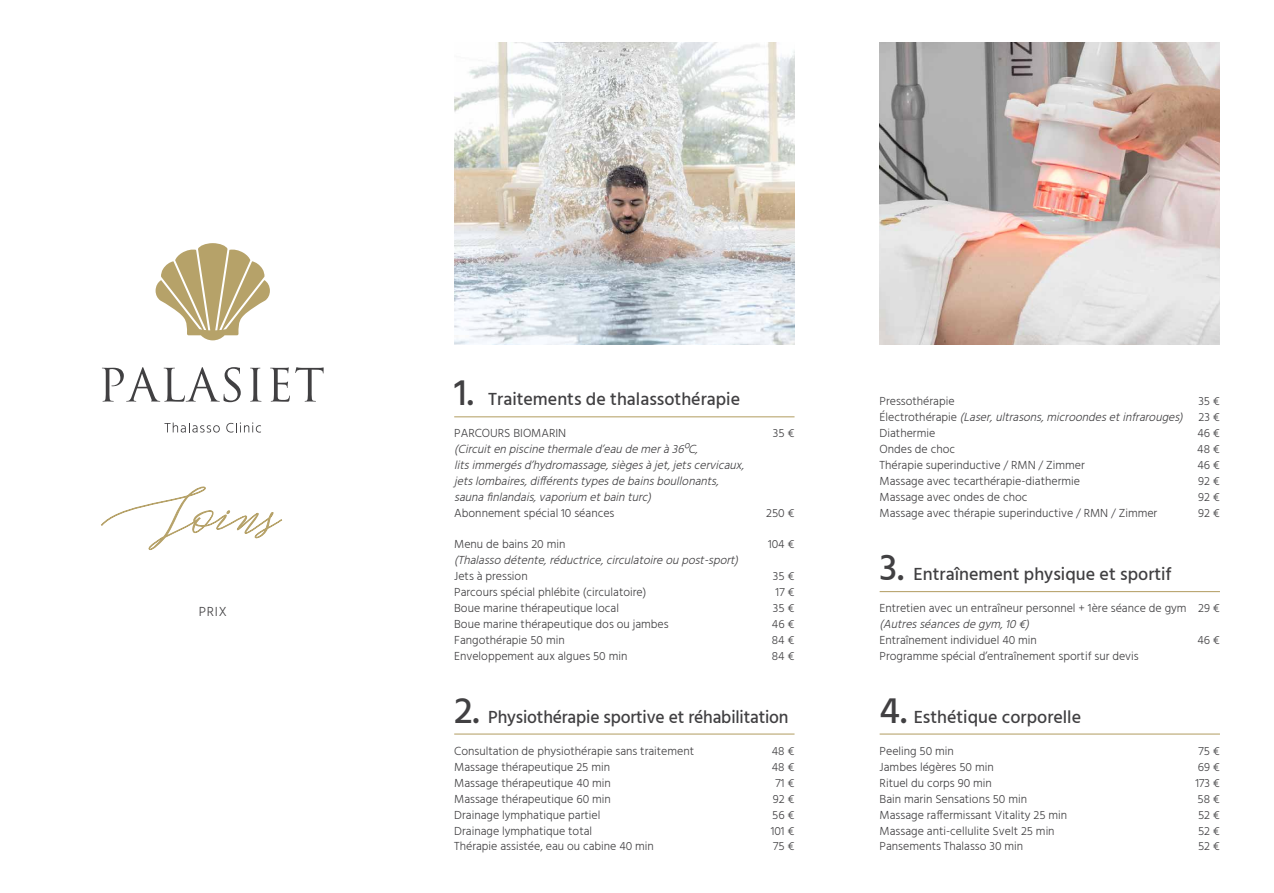
<style>
.page{position:relative;width:1274px;height:893px;background:#fff}
.page>*{position:absolute;margin:0;border:0;box-sizing:border-box;transform-origin:0 0}
.t1{font:500 18px "Hind";color:#414042}
.t2{font:300 13.5px "Hind";color:#414042}
.t3{font:300 12px "Hind";color:#414042}
.t4{font:italic 300 12px/15.9px "Hind";color:#414042}
.s1{font-size:37.5px}
.s2{font-style:normal}
</style>
<div class="page">
<hr style="left:454px;top:416px;width:340px;height:1px;background:#b6a269">
<img style="left:454px;top:43px;width:340px;height:301px">
<img style="left:879px;top:43px;width:340px;height:301px">
<svg style="left:164px;top:423px;width:56px;height:10px"></svg>
<svg style="left:226px;top:422px;width:35px;height:11px"></svg>
<svg style="left:102px;top:367px;width:139px;height:35px"></svg>
<svg style="left:250px;top:368px;width:11px;height:34px"></svg>
<svg style="left:270px;top:367px;width:53px;height:35px"></svg>
<svg style="left:156px;top:243px;width:114px;height:97px"></svg>
<svg style="left:101px;top:487px;width:181px;height:63px"></svg>
<hr style="left:879px;top:591px;width:340px;height:1px;background:#b6a269">
<hr style="left:879px;top:733px;width:340px;height:2px;background:#b6a269">
<hr style="left:454px;top:733px;width:340px;height:2px;background:#b6a269">
<p class="t2" style="left:199px;top:603px;width:30px">Prix</p>
<h1 class="t1" style="left:454px;top:387px;width:287px"><span class="s1">1.</span> Traitements de thalassothérapie</h1>
<p class="t3" style="left:454px;top:425px;width:114px">Parcours biomarin</p>
<p class="t3" style="left:773px;top:425px;width:23px">35 €</p>
<p class="t4" style="left:454px;top:442px;width:295px">(Circuitenpiscinethermaled’eaudemerà36ºC, litsimmergésd’hydromassage,siègesàjet,jetscervicaux, jetslombaires,différentstypesdebainsboullonants, saunafinlandais,vaporium etbainturc)</p>
<p class="t3" style="left:454px;top:505px;width:162px">Abonnement spécial 10 séances</p>
<p class="t3" style="left:766px;top:505px;width:30px">250 €</p>
<p class="t3" style="left:454px;top:536px;width:113px">Menu de bains 20 min</p>
<p class="t3" style="left:768px;top:536px;width:28px">104 €</p>
<p class="t4" style="left:454px;top:553px;width:289px">(Thalassodétente,réductrice,circulatoireoupost-sport)</p>
<p class="t3" style="left:454px;top:568px;width:75px">Jets à pression</p>
<p class="t3" style="left:773px;top:568px;width:23px">35 €</p>
<p class="t3" style="left:454px;top:584px;width:194px">Parcours spécial phlébite (circulatoire)</p>
<p class="t3" style="left:775px;top:584px;width:20px">17 €</p>
<p class="t3" style="left:454px;top:600px;width:166px">Boue marine thérapeutique local</p>
<p class="t3" style="left:773px;top:600px;width:23px">35 €</p>
<p class="t3" style="left:454px;top:616px;width:216px">Boue marine thérapeutique dos ou jambes</p>
<p class="t3" style="left:772px;top:616px;width:24px">46 €</p>
<p class="t3" style="left:454px;top:632px;width:112px">Fangothérapie 50 min</p>
<p class="t3" style="left:771px;top:632px;width:24px">84 €</p>
<p class="t3" style="left:454px;top:648px;width:175px">Enveloppement aux algues 50 min</p>
<p class="t3" style="left:771px;top:648px;width:24px">84 €</p>
<h1 class="t1" style="left:454px;top:705px;width:336px"><span class="s1">2.</span> Physiothérapie sportive et réhabilitation</h1>
<p class="t3" style="left:454px;top:743px;width:241px">Consultation de physiothérapie sans traitement</p>
<p class="t3" style="left:771px;top:743px;width:24px">48 €</p>
<p class="t3" style="left:454px;top:759px;width:157px">Massage thérapeutique 25 min</p>
<p class="t3" style="left:771px;top:759px;width:24px">48 €</p>
<p class="t3" style="left:454px;top:775px;width:158px">Massage thérapeutique 40 min</p>
<p class="t3" style="left:775px;top:775px;width:20px">71 €</p>
<p class="t3" style="left:454px;top:791px;width:158px">Massage thérapeutique 60 min</p>
<p class="t3" style="left:772px;top:791px;width:23px">92 €</p>
<p class="t3" style="left:454px;top:807px;width:148px">Drainage lymphatique partiel</p>
<p class="t3" style="left:772px;top:807px;width:24px">56 €</p>
<p class="t3" style="left:454px;top:823px;width:139px">Drainage lymphatique total</p>
<p class="t3" style="left:770px;top:823px;width:25px">101 €</p>
<p class="t3" style="left:454px;top:839px;width:201px">Thérapie assistée, eau ou cabine 40 min</p>
<p class="t3" style="left:773px;top:839px;width:23px">75 €</p>
<p class="t3" style="left:879px;top:393px;width:77px">Pressothérapie</p>
<p class="t4" style="left:879px;top:394px;width:342px;text-align:justify;text-indent:319px"><span class="s2">35 € É l e c t r o t h é r a p i e</span> (Laser,ultrasons,microondesetinfrarouges) <span class="s2">2 3 € Diathermie</span></p>
<p class="t3" style="left:1197px;top:425px;width:24px">46 €</p>
<p class="t3" style="left:879px;top:441px;width:77px">Ondes de choc</p>
<p class="t3" style="left:1197px;top:441px;width:24px">48 €</p>
<p class="t3" style="left:879px;top:457px;width:140px">Thérapie superinductive / RMN</p>
<p class="t3" style="left:1038px;top:457px;width:48px">/ Zimmer</p>
<p class="t3" style="left:1197px;top:457px;width:24px">46 €</p>
<p class="t3" style="left:879px;top:473px;width:202px">Massage avec tecarthérapie-diathermie</p>
<p class="t3" style="left:1198px;top:473px;width:23px">92 €</p>
<p class="t3" style="left:879px;top:489px;width:149px">Massage avec ondes de choc</p>
<p class="t3" style="left:1198px;top:489px;width:23px">92 €</p>
<p class="t3" style="left:879px;top:505px;width:213px">Massage avec thérapie superinductive / RMN</p>
<p class="t3" style="left:1111px;top:505px;width:48px">/ Zimmer</p>
<p class="t3" style="left:1198px;top:505px;width:23px">92 €</p>
<h1 class="t1" style="left:879px;top:562px;width:293px"><span class="s1">3.</span> Entraînement physique et sportif</h1>
<p class="t3" style="left:879px;top:600px;width:342px">Entretien avec un entraîneur personnel + 1ère séance de gym 29 €</p>
<p class="t4" style="left:879px;top:617px;width:155px">(Autresséancesdegym,10€)</p>
<p class="t3" style="left:879px;top:632px;width:159px">Entraînement individuel 40 min</p>
<p class="t3" style="left:1197px;top:632px;width:24px">46 €</p>
<p class="t3" style="left:879px;top:648px;width:260px">Programme spécial d’entraînement sportif sur devis</p>
<h1 class="t1" style="left:879px;top:705px;width:203px"><span class="s1">4.</span> Esthétique corporelle</h1>
<p class="t3" style="left:879px;top:743px;width:76px">Peeling 50 min</p>
<p class="t3" style="left:1198px;top:743px;width:23px">75 €</p>
<p class="t3" style="left:879px;top:759px;width:116px">Jambes légères 50 min</p>
<p class="t3" style="left:1197px;top:759px;width:24px">69 €</p>
<p class="t3" style="left:879px;top:775px;width:114px">Rituel du corps 90 min</p>
<p class="t3" style="left:1195px;top:775px;width:26px">173 €</p>
<p class="t3" style="left:879px;top:791px;width:149px">Bain marin Sensations 50 min</p>
<p class="t3" style="left:1197px;top:791px;width:24px">58 €</p>
<p class="t3" style="left:879px;top:807px;width:189px">Massage raffermissant Vitality 25 min</p>
<p class="t3" style="left:1197px;top:807px;width:23px">52 €</p>
<p class="t3" style="left:879px;top:823px;width:176px">Massage anti-cellulite Svelt 25 min</p>
<p class="t3" style="left:1197px;top:823px;width:23px">52 €</p>
<p class="t3" style="left:879px;top:839px;width:145px">Pansements Thalasso 30 min</p>
<p class="t3" style="left:1197px;top:839px;width:23px">52 €</p>
</div>
